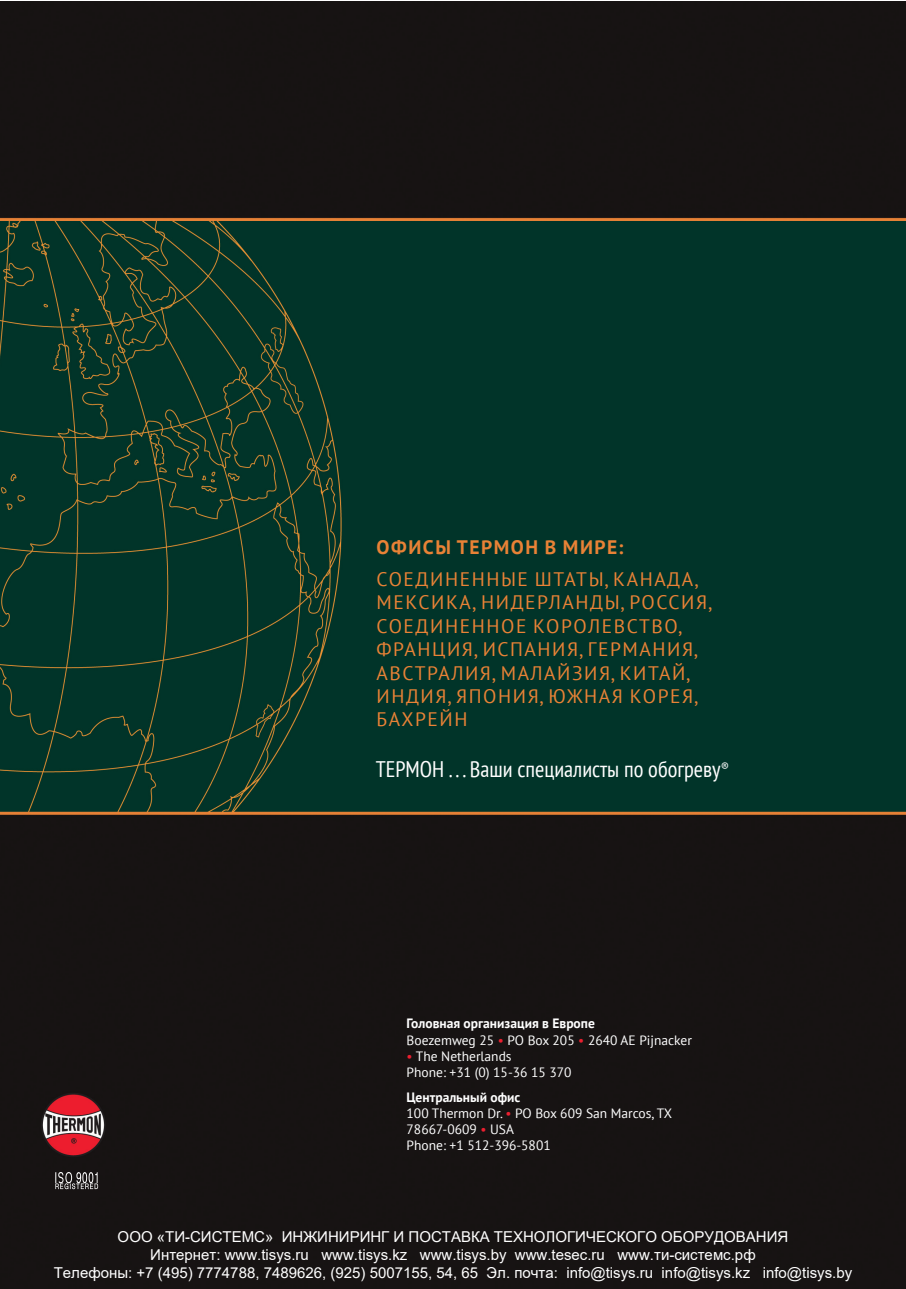
<style>
.page{position:relative;width:906px;height:1289px;background:#fff}
.page>*{position:absolute;margin:0;border:0;box-sizing:border-box;transform-origin:0 0}
.t1{font:condensed 22.5px "PT Sans";color:#fff}
.заг1{font:19.5px "PT Sans";letter-spacing:.08em;color:#e98236}
.заг1-2{font:700 19.5px "PT Sans";letter-spacing:.08em;color:#e98236}
.t2{font:15px/18px "Arial";color:#fff;text-align:center}
.заг1-3{font:13.5px/16.2px "PT Sans";color:#fff}
.s1{font-weight:700}
.s2{color:#eb1f2f}
</style>
<div class="page">
<img style="left:0;top:2px;width:906px;height:1286px">
<svg style="left:55px;top:1171px;width:43px;height:18px"></svg>
<p class="заг1-2" style="left:376px;top:534px;width:248px">ОФИСЫ ТЕРМОН В МИРЕ:</p>
<p class="заг1" style="left:376px;top:566px;width:324px">СОЕДИНЕННЫЕ ШТАТЫ, КАНАДА,</p>
<p class="заг1" style="left:376px;top:590px;width:337px">МЕКСИКА, НИДЕРЛАНДЫ, РОССИЯ,</p>
<p class="заг1" style="left:376px;top:613px;width:307px">СОЕДИНЕННОЕ КОРОЛЕВСТВО,</p>
<p class="заг1" style="left:376px;top:636px;width:323px">ФРАНЦИЯ, ИСПАНИЯ, ГЕРМАНИЯ,</p>
<p class="заг1" style="left:376px;top:660px;width:315px">АВСТРАЛИЯ, МАЛАЙЗИЯ, КИТАЙ,</p>
<p class="заг1" style="left:376px;top:683px;width:323px">ИНДИЯ, ЯПОНИЯ, ЮЖНАЯ КОРЕЯ,</p>
<p class="заг1" style="left:376px;top:707px;width:92px">БАХРЕЙН</p>
<p class="t1" style="left:376px;top:754px;width:355px">TЕРМОН . . . Ваши специалисты по обогреву<sup>®</sup></p>
<p class="заг1-3" style="left:406px;top:1015px;width:287px"><span class="s1">Головная организация в Европе<br></span>Boezemweg 25 <span class="s2">•</span> PO Box 205 <span class="s2">•</span> 2640 AE Pijnacker</p>
<p class="заг1-3" style="left:406px;top:1047px;width:166px"><span class="s2">•</span> The Netherlands<br>Phone: +31 (0) 15-36 15 370</p>
<p class="заг1-3" style="left:406px;top:1088px;width:267px"><span class="s1">Центральный офис<br></span>100 Thermon Dr. <span class="s2">•</span> PO Box 609 San Marcos, TX<br>78667-0609 <span class="s2">•</span> USA<br>Phone: +1 512-396-5801</p>
<p class="t2" style="left:54px;top:1227px;width:800px">ООО «ТИ-СИСТЕМС» ИНЖИНИРИНГ И ПОСТАВКА ТЕХНОЛОГИЧЕСКОГО ОБОРУДОВАНИЯ<br>Интернет: www.tisys.ru www.tisys.kz www.tisys.by www.tesec.ru www.ти-системс.рф<br>Телефоны: +7 (495) 7774788, 7489626, (925) 5007155, 54, 65 Эл. почта: info@tisys.ru info@tisys.kz info@tisys.by</p>
</div>
